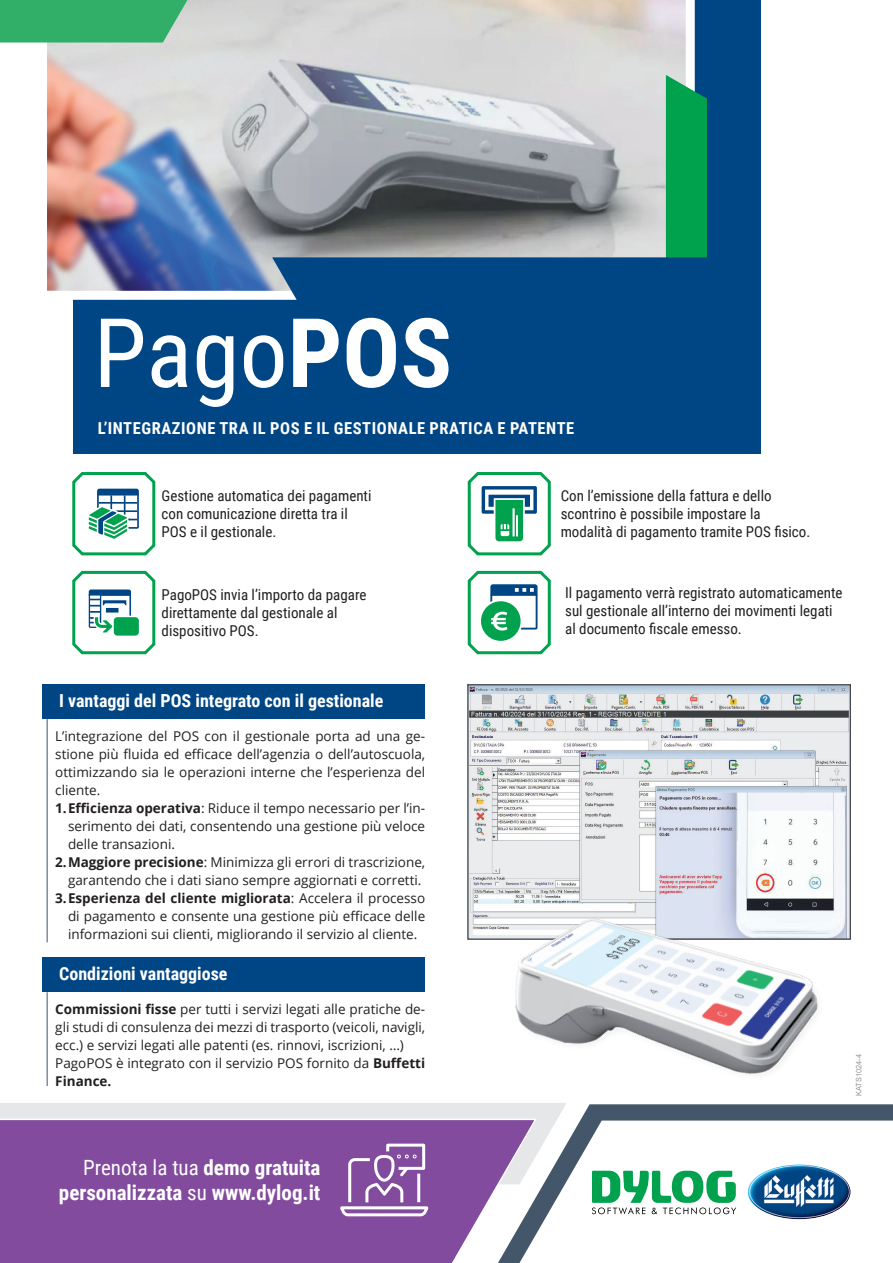
<style>
.page{position:relative;width:893px;height:1263px;background:#fff}
.page>*{position:absolute;margin:0;border:0;box-sizing:border-box;transform-origin:0 0}
.t1{font:96px "Roboto Condensed";color:#fff}
.Testo_Copertina{font:700 21px/25.2px "Roboto Condensed";color:#fff;text-align:right}
.t2{font:700 18px "Roboto Condensed";color:#fff}
.t3{font:700 16.5px "Roboto Condensed";letter-spacing:.035em;color:#fff}
.t4{font:15px/18px "Roboto Condensed";color:#231f20}
.Testo_Paragrafo_ICONA{font:13.5px/18px "Open Sans";color:#231f20;text-align:justify}
.Normale{font:7.5px "Arial";color:#939598}
.s1{font-weight:700}
.s2{font-weight:400}
</style>
<div class="page">
<img style="left:470px;top:687px;width:378px;height:91px">
<div style="left:0;top:1103px;width:437px;height:15px;background:#e6e7e9"></div>
<div style="left:0;top:1118px;width:538px;height:145px;background:#824b9d"></div>
<svg style="left:339px;top:1142px;width:91px;height:76px"></svg>
<div style="left:74px;top:0;width:687px;height:454px;background:#004684"></div>
<img style="left:47px;top:0;width:648px;height:300px">
<svg style="left:0;top:0;width:187px;height:43px"></svg>
<svg style="left:272px;top:75px;width:435px;height:225px"></svg>
<div style="left:43px;top:685px;width:382px;height:34px;background:#004684"></div>
<hr style="left:47px;top:719px;width:1px;height:223px;background:#445669">
<div style="left:43px;top:958px;width:382px;height:34px;background:#004684"></div>
<hr style="left:47px;top:992px;width:1px;height:94px;background:#445669">
<img style="left:437px;top:778px;width:451px;height:451px">
<svg style="left:467px;top:570px;width:84px;height:85px"></svg>
<svg style="left:467px;top:472px;width:84px;height:84px"></svg>
<hr style="left:516px;top:515px;width:2px;height:21px;background:#fff">
<svg style="left:72px;top:472px;width:84px;height:84px"></svg>
<svg style="left:72px;top:570px;width:84px;height:85px"></svg>
<div style="left:114px;top:617px;width:25px;height:19px;background:#00a24d;border-radius:4px"></div>
<p class="t1" style="left:94px;top:286px;width:360px">Pago<span class="s1">POS</span></p>
<p class="t3" style="left:98px;top:417px;width:478px">L’INTEGRAZIONE TRA IL POS E IL GESTIONALE PRATICA E PATENTE</p>
<p class="t4" style="left:162px;top:486px;width:211px">Gestione automatica dei pagamenti con comunicazione diretta tra il<br>POS e il gestionale.</p>
<p class="t4" style="left:561px;top:486px;width:251px">Con l’emissione della fattura e dello scontrino è possibile impostare la modalità di pagamento tramite POS fisico.</p>
<p class="t4" style="left:162px;top:585px;width:206px">PagoPOS invia l’importo da pagare direttamente dal gestionale al dispositivo POS.</p>
<p class="t4" style="left:565px;top:583px;width:279px">Il pagamento verrà registrato automaticamente sul gestionale all’interno dei movimenti legati al documento fiscale emesso.</p>
<p class="t2" style="left:59px;top:688px;width:326px">I vantaggi del POS integrato con il gestionale</p>
<p class="Testo_Paragrafo_ICONA" style="left:55px;top:727px;width:371px">L’integrazione del POS con il gestionale porta ad una ge&shy;stione più fluida ed efficace dell’agenzia o dell’autoscuola, ottimizzando sia le operazioni interne che l’esperienza del cliente.</p>
<p class="Testo_Paragrafo_ICONA" style="left:68px;top:799px;width:359px;text-indent:-13px"><span class="s1">1.Efficienza operativa</span>: Riduce il tempo necessario per l’in&shy;serimento dei dati, consentendo una gestione più veloce delle transazioni.</p>
<p class="Testo_Paragrafo_ICONA" style="left:55px;top:853px;width:371px;text-align:right"><span class="s1">2.Maggiore precisione</span>: Minimizza gli errori di trascrizione, garantendo che i dati siano sempre aggiornati e corretti.</p>
<p class="Testo_Paragrafo_ICONA" style="left:68px;top:889px;width:359px;text-indent:-13px"><span class="s1">3.Esperienza del cliente migliorata</span>: Accelera il processo di pagamento e consente una gestione più efficace delle informazioni sui clienti, migliorando il servizio al cliente.</p>
<p class="t2" style="left:59px;top:961px;width:170px">Condizioni vantaggiose</p>
<p class="Testo_Paragrafo_ICONA" style="left:55px;top:1000px;width:371px"><span class="s1">Commissioni fisse</span> per tutti i servizi legati alle pratiche de&shy;gli studi di consulenza dei mezzi di trasporto (veicoli, navigli, ecc.) e servizi legati alle patenti (es. rinnovi, iscrizioni, …)</p>
<p class="Testo_Paragrafo_ICONA" style="left:55px;top:1054px;width:371px">PagoPOS è integrato con il servizio POS fornito da <span class="s1">Buffetti<br>Finance.</span></p>
<p class="Normale" style="left:854px;top:1096px;width:44px;rotate:-90deg">KATS1024-4</p>
<p class="Testo_Copertina" style="left:59px;top:1154px;width:263px"><span class="s2">Prenota la tua</span> demo gratuita personalizzata <span class="s2">su</span> www.dylog.it</p>
</div>
